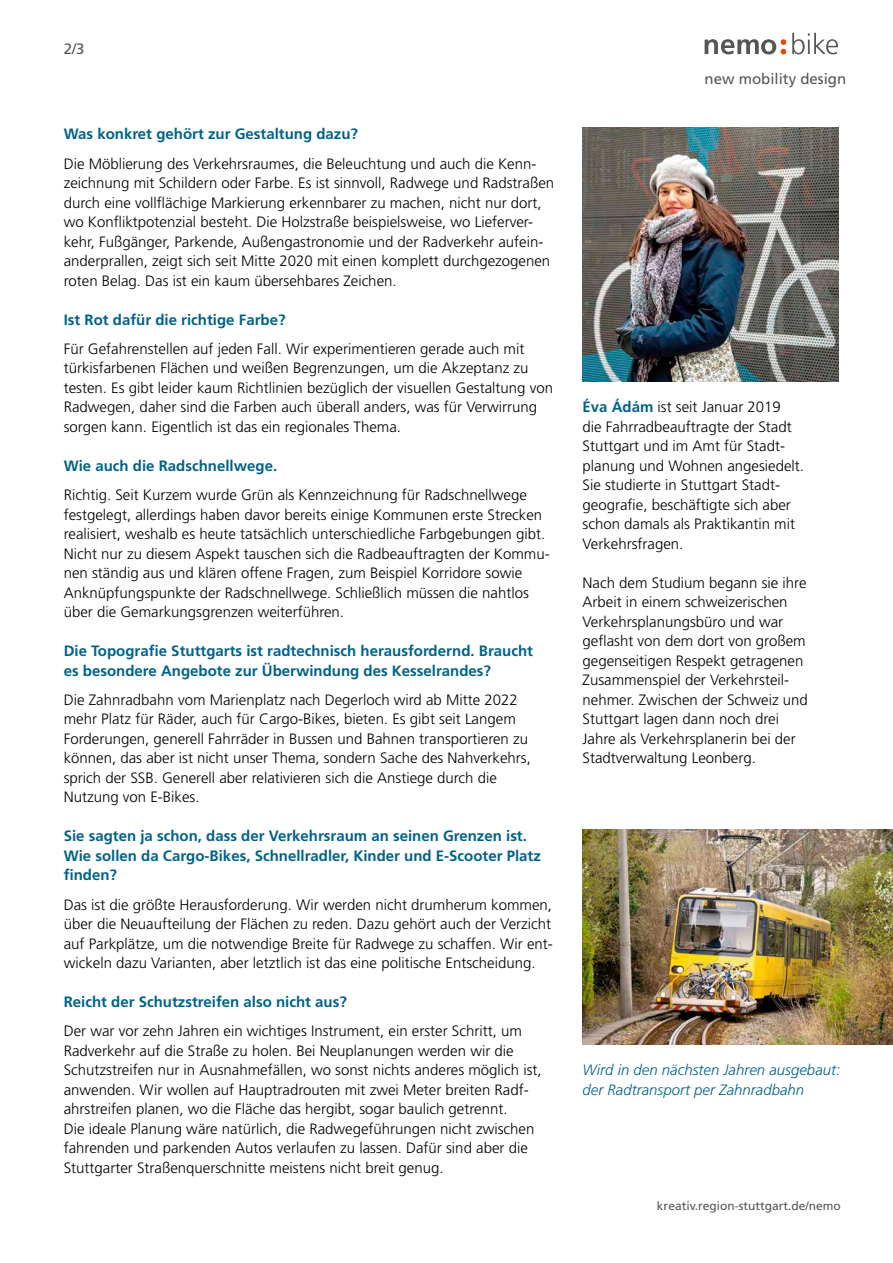
<style>
.page{position:relative;width:893px;height:1263px;background:#fff}
.page>*{position:absolute;margin:0;border:0;box-sizing:border-box;transform-origin:0 0}
.t1{font:300 15px/19.5px "Frutiger";color:#000}
.t2{font:700 15px/19.5px "Frutiger";color:#00628b}
.t3{font:italic 300 15px/19.5px "Frutiger";color:#00628b}
.t4{font:15px "Frutiger";color:#565656}
.t5{font:12px "Frutiger";color:#565656}
.s1{font-weight:700;color:#00628b}
</style>
<div class="page">
<img style="left:583px;top:128px;width:256px;height:253px">
<img style="left:583px;top:830px;width:310px;height:214px">
<svg style="left:792px;top:33px;width:46px;height:21px"></svg>
<svg style="left:705px;top:39px;width:81px;height:16px"></svg>
<p class="t4" style="left:64px;top:40px;width:22px">2/3</p>
<p class="t2" style="left:64px;top:124px;width:296px">Was konkret gehört zur Gestaltung dazu?</p>
<p class="t1" style="left:64px;top:154px;width:492px">Die Möblierung des Verkehrsraumes, die Beleuchtung und auch die Kenn&shy;zeichnung mit Schildern oder Farbe. Es ist sinnvoll, Radwege und Radstraßen durch eine vollflächige Markierung erkennbarer zu machen, nicht nur dort, wo Konfliktpotenzial besteht. Die Holzstraße beispielsweise, wo Lieferver&shy;kehr, Fußgänger, Parkende, Außengastronomie und der Radverkehr aufein&shy;anderprallen, zeigt sich seit Mitte 2020 mit einen komplett durchgezogenen roten Belag. Das ist ein kaum übersehbares Zeichen.</p>
<p class="t2" style="left:64px;top:309px;width:223px">Ist Rot dafür die richtige Farbe?</p>
<p class="t1" style="left:64px;top:339px;width:491px">Für Gefahrenstellen auf jeden Fall. Wir experimentieren gerade auch mit türkisfarbenen Flächen und weißen Begrenzungen, um die Akzeptanz zu testen. Es gibt leider kaum Richtlinien bezüglich der visuellen Gestaltung von Radwegen, daher sind die Farben auch überall anders, was für Verwirrung sorgen kann. Eigentlich ist das ein regionales Thema.</p>
<p class="t2" style="left:64px;top:456px;width:215px">Wie auch die Radschnellwege.</p>
<p class="t1" style="left:64px;top:485px;width:487px">Richtig. Seit Kurzem wurde Grün als Kennzeichnung für Radschnellwege festgelegt, allerdings haben davor bereits einige Kommunen erste Strecken realisiert, weshalb es heute tatsächlich unterschiedliche Farbgebungen gibt.<br>Nicht nur zu diesem Aspekt tauschen sich die Radbeauftragten der Kommu&shy;nen ständig aus und klären offene Fragen, zum Beispiel Korridore sowie Anknüpfungspunkte der Radschnellwege. Schließlich müssen die nahtlos über die Gemarkungsgrenzen weiterführen.</p>
<p class="t2" style="left:64px;top:641px;width:471px">Die Topografie Stuttgarts ist radtechnisch herausfordernd. Braucht es besondere Angebote zur Überwindung des Kesselrandes?</p>
<p class="t1" style="left:64px;top:690px;width:469px">Die Zahnradbahn vom Marienplatz nach Degerloch wird ab Mitte 2022 mehr Platz für Räder, auch für Cargo-Bikes, bieten. Es gibt seit Langem Forderungen, generell Fahrräder in Bussen und Bahnen transportieren zu können, das aber ist nicht unser Thema, sondern Sache des Nahverkehrs, sprich der SSB. Generell aber relativieren sich die Anstiege durch die Nutzung von E-Bikes.</p>
<p class="t2" style="left:64px;top:826px;width:479px">Sie sagten ja schon, dass der Verkehrsraum an seinen Grenzen ist.<br>Wie sollen da Cargo-Bikes, Schnellradler, Kinder und E-Scooter Platz finden?</p>
<p class="t1" style="left:64px;top:895px;width:491px;text-align:justify">Das ist die größte Herausforderung. Wir werden nicht drumherum kommen, über die Neuaufteilung der Flächen zu reden. Dazu gehört auch der Verzicht auf Parkplätze, um die notwendige Breite für Radwege zu schaffen. Wir ent&shy;wickeln dazu Varianten, aber letztlich ist das eine politische Entscheidung.</p>
<p class="t2" style="left:64px;top:992px;width:285px">Reicht der Schutzstreifen also nicht aus?</p>
<p class="t1" style="left:64px;top:1021px;width:479px">Der war vor zehn Jahren ein wichtiges Instrument, ein erster Schritt, um Radverkehr auf die Straße zu holen. Bei Neuplanungen werden wir die Schutzstreifen nur in Ausnahmefällen, wo sonst nichts anderes möglich ist, anwenden. Wir wollen auf Hauptradrouten mit zwei Meter breiten Radf&shy;ahrstreifen planen, wo die Fläche das hergibt, sogar baulich getrennt.<br>Die ideale Planung wäre natürlich, die Radwegeführungen nicht zwischen fahrenden und parkenden Autos verlaufen zu lassen. Dafür sind aber die Stuttgarter Straßenquerschnitte meistens nicht breit genug.</p>
<p class="t4" style="left:705px;top:70px;width:143px">new mobility design</p>
<p class="t1" style="left:583px;top:397px;width:223px"><span class="s1">Éva Ádám</span> ist seit Januar 2019<br>die Fahrradbeauftragte der Stadt<br>Stuttgart und im Amt für Stadt&shy;planung und Wohnen angesiedelt.<br>Sie studierte in Stuttgart Stadt&shy;geografie, beschäftigte sich aber schon damals als Praktikantin mit<br>Verkehrsfragen.</p>
<p class="t1" style="left:583px;top:573px;width:227px">Nach dem Studium begann sie ihre<br>Arbeit in einem schweizerischen<br>Verkehrsplanungsbüro und war geflasht von dem dort von großem gegenseitigen Respekt getragenen<br>Zusammenspiel der Verkehrsteil&shy;nehmer. Zwischen der Schweiz und<br>Stuttgart lagen dann noch drei<br>Jahre als Verkehrsplanerin bei der<br>Stadtverwaltung Leonberg.</p>
<p class="t3" style="left:583px;top:1060px;width:259px">Wird in den nächsten Jahren ausgebaut: der Radtransport per Zahnradbahn</p>
<p class="t5" style="left:657px;top:1198px;width:185px">kreativ.region-stuttgart.de/nemo</p>
</div>
